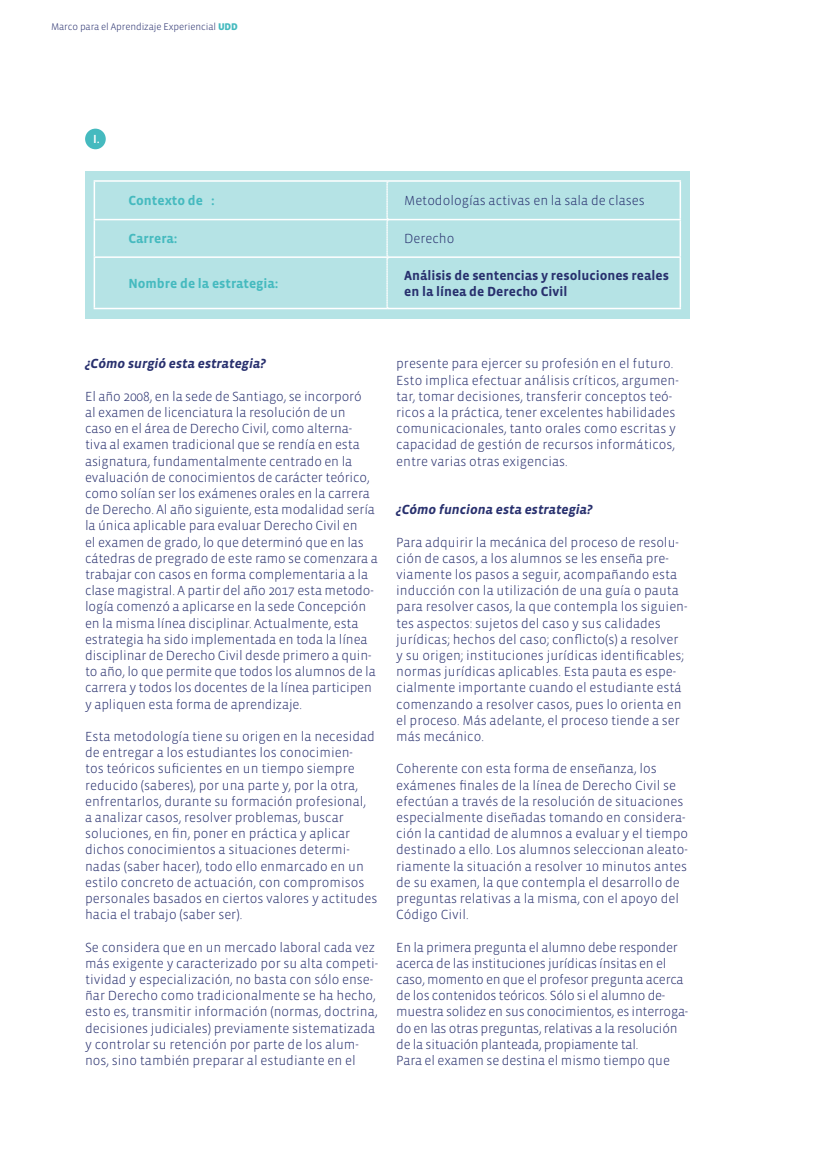
<style>
.page{position:relative;width:817px;height:1161px;background:#fff}
.page>*{position:absolute;margin:0;border:0;box-sizing:border-box;transform-origin:0 0}
.t1{font:300 13.5px/16.2px "Vista Sans";color:#28306e}
.t2{font:300 13.5px/16.2px "Vista Sans";letter-spacing:-.02em;color:#28306e}
.t3{font:700 13.5px/16.2px "Vista Sans";color:#28306e}
.t4{font:italic 700 13.5px "Vista Sans";color:#28306e}
.t5{font:700 13.5px "Vista Sans";color:#45babf}
.t6{font:12px "Vista Sans Alt Med";color:#fff}
.t7{font:300 9.9px "Vista Sans";letter-spacing:-.01em;color:#28306e}
.s1{font-weight:900;color:#45babf}
</style>
<div class="page">
<div style="left:85px;top:171px;width:604px;height:147px;background:#b5e3e5"></div>
<svg style="left:386px;top:182px;width:2px;height:126px"></svg>
<hr style="left:94px;top:180px;width:293px;height:2px;background:#fff">
<hr style="left:94px;top:182px;width:1px;height:37px;background:#fff">
<hr style="left:387px;top:180px;width:294px;height:2px;background:#fff">
<hr style="left:679px;top:182px;width:2px;height:37px;background:#fff">
<hr style="left:94px;top:219px;width:293px;height:1px;background:#fff">
<hr style="left:94px;top:220px;width:1px;height:36px;background:#fff">
<hr style="left:387px;top:219px;width:294px;height:1px;background:#fff">
<hr style="left:679px;top:220px;width:2px;height:36px;background:#fff">
<hr style="left:94px;top:256px;width:293px;height:2px;background:#fff">
<hr style="left:94px;top:258px;width:1px;height:50px;background:#fff">
<hr style="left:387px;top:256px;width:294px;height:2px;background:#fff">
<hr style="left:679px;top:258px;width:2px;height:50px;background:#fff">
<hr style="left:94px;top:308px;width:293px;height:1px;background:#fff">
<hr style="left:387px;top:308px;width:294px;height:1px;background:#fff">
<div style="left:85px;top:129px;width:21px;height:20px;background:#45babf;border-radius:50%"></div>
<p class="t7" style="left:51px;top:21px;width:188px">Marco para el Aprendizaje Experiencial <span class="s1">UDD</span></p>
<p class="t6" style="left:93px;top:133px;width:8px">I.</p>
<p class="t5" style="left:128px;top:194px;width:88px">Contexto de :</p>
<p class="t1" style="left:404px;top:193px;width:242px">Metodologías activas en la sala de clases</p>
<p class="t5" style="left:128px;top:232px;width:51px">Carrera:</p>
<p class="t1" style="left:404px;top:231px;width:52px">Derecho</p>
<p class="t5" style="left:128px;top:276px;width:151px">Nombre de la estrategia:</p>
<p class="t3" style="left:404px;top:267px;width:266px">Análisis de sentencias y resoluciones reales en la línea de Derecho Civil</p>
<p class="t4" style="left:85px;top:357px;width:182px">¿Cómo surgió esta estrategia?</p>
<p class="t1" style="left:85px;top:388px;width:294px">El año 2008, en la sede de Santiago, se incorporó<br>al examen de licenciatura la resolución de un<br>caso en el área de Derecho Civil, como alterna-<br>tiva al examen tradicional que se rendía en esta asignatura, fundamentalmente centrado en la evaluación de conocimientos de carácter teórico, como solían ser los exámenes orales en la carrera de Derecho. Al año siguiente, esta modalidad sería la única aplicable para evaluar Derecho Civil en<br>el examen de grado, lo que determinó que en las cátedras de pregrado de este ramo se comenzara a trabajar con casos en forma complementaria a la clase magistral. A partir del año 2017 esta metodo&shy;logía comenzó a aplicarse en la sede Concepción en la misma línea disciplinar. Actualmente, esta estrategia ha sido implementada en toda la línea disciplinar de Derecho Civil desde primero a quin&shy;to año, lo que permite que todos los alumnos de la carrera y todos los docentes de la línea participen y apliquen esta forma de aprendizaje.</p>
<p class="t1" style="left:85px;top:729px;width:294px">Esta metodología tiene su origen en la necesidad de entregar a los estudiantes los conocimien-<br>tos teóricos suficientes en un tiempo siempre reducido (saberes), por una parte y, por la otra, enfrentarlos, durante su formación profesional,<br>a analizar casos, resolver problemas, buscar soluciones, en fin, poner en práctica y aplicar dichos conocimientos a situaciones determi&shy;nadas (saber hacer), todo ello enmarcado en un estilo concreto de actuación, con compromisos personales basados en ciertos valores y actitudes hacia el trabajo (saber ser).</p>
<p class="t1" style="left:85px;top:939px;width:294px">Se considera que en un mercado laboral cada vez más exigente y caracterizado por su alta competi&shy;tividad y especialización, no basta con sólo ense&shy;ñar Derecho como tradicionalmente se ha hecho, esto es, transmitir información (normas, doctrina, decisiones judiciales) previamente sistematizada y controlar su retención por parte de los alum&shy;nos, sino también preparar al estudiante en el</p>
<p class="t1" style="left:396px;top:356px;width:284px">presente para ejercer su profesión en el futuro.<br>Esto implica efectuar análisis críticos, argumen&shy;tar, tomar decisiones, transferir conceptos teó&shy;ricos a la práctica, tener excelentes habilidades comunicacionales, tanto orales como escritas y capacidad de gestión de recursos informáticos, entre varias otras exigencias.</p>
<p class="t4" style="left:396px;top:503px;width:198px">¿Cómo funciona esta estrategia?</p>
<p class="t1" style="left:396px;top:534px;width:293px">Para adquirir la mecánica del proceso de resolu&shy;ción de casos, a los alumnos se les enseña pre&shy;viamente los pasos a seguir, acompañando esta inducción con la utilización de una guía o pauta para resolver casos, la que contempla los siguien&shy;tes aspectos: sujetos del caso y sus calidades jurídicas; hechos del caso; conflicto(s) a resolver y su origen; instituciones jurídicas identificables; normas jurídicas aplicables. Esta pauta es espe&shy;cialmente importante cuando el estudiante está comenzando a resolver casos, pues lo orienta en el proceso. Más adelante, el proceso tiende a ser más mecánico.</p>
<p class="t1" style="left:396px;top:761px;width:293px">Coherente con esta forma de enseñanza, los exámenes finales de la línea de Derecho Civil se efectúan a través de la resolución de situaciones especialmente diseñadas tomando en considera&shy;ción la cantidad de alumnos a evaluar y el tiempo destinado a ello. Los alumnos seleccionan aleato&shy;riamente la situación a resolver 10 minutos antes de su examen, la que contempla el desarrollo de preguntas relativas a la misma, con el apoyo del Código Civil.</p>
<p class="t2" style="left:396px;top:939px;width:293px">En la primera pregunta el alumno debe responder acerca de las instituciones jurídicas ínsitas en el caso, momento en que el profesor pregunta acerca de los contenidos teóricos. Sólo si el alumno de&shy;muestra solidez en sus conocimientos, es interroga&shy;do en las otras preguntas, relativas a la resolución de la situación planteada, propiamente tal.<br>Para el examen se destina el mismo tiempo que</p>
</div>
